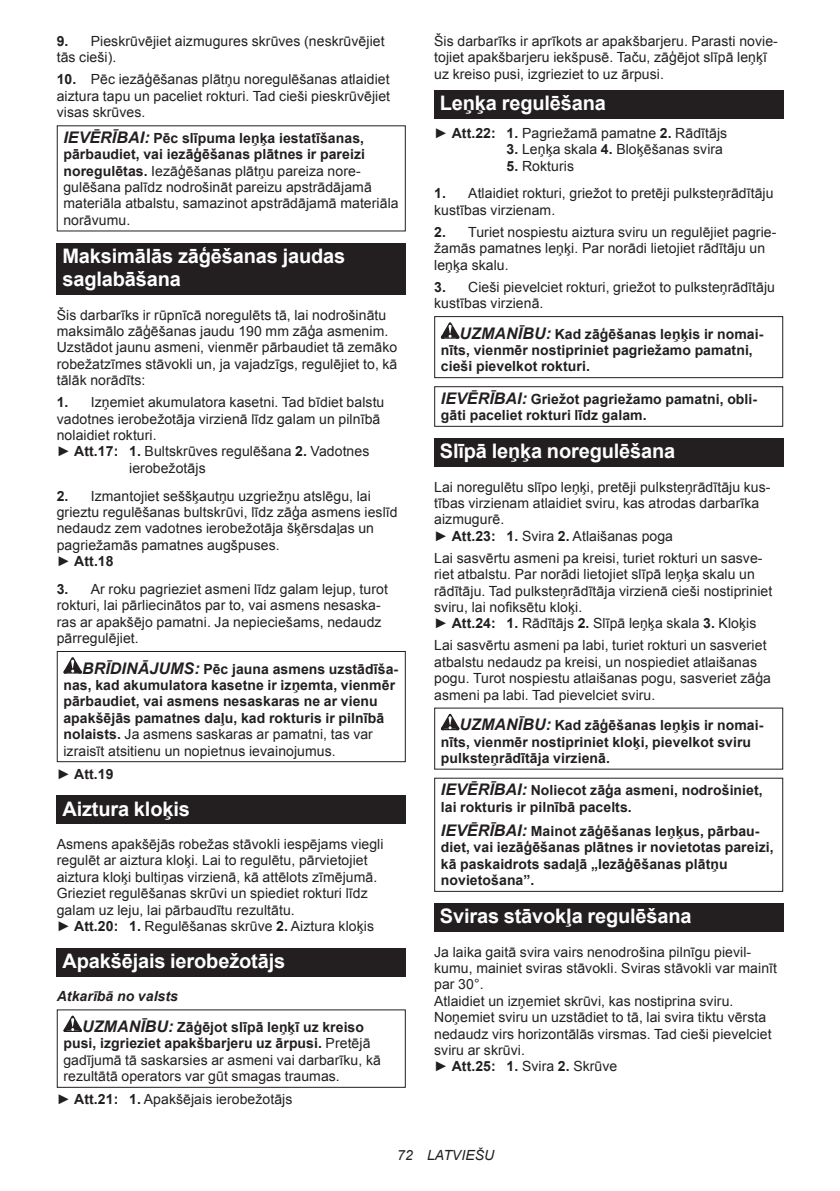
<style>
.page{position:relative;width:840px;height:1191px;background:#fff}
.page>*{position:absolute;margin:0;border:0;box-sizing:border-box;transform-origin:0 0}
.t1{font:700 20px/23.4px "Arial";letter-spacing:-.01em;color:#fff}
.t2{font:14px/16.4px "Arial";letter-spacing:.005em;color:#231f20}
.t3{font:700 14px/16.4px "Arial";letter-spacing:.005em;color:#231f20}
.t4{font:italic 14px "Arial";letter-spacing:.005em;color:#231f20}
.s1{font-weight:700}
.s2{font-weight:700;font-style:italic;font-size:16px}
.s3{font-style:italic;font-size:16px}
.s4{font-weight:400}
.s5{font-style:italic}
</style>
<div class="page">
<div style="left:57px;top:243px;width:348px;height:52px;background:#231f20"></div>
<svg style="left:63px;top:657px;width:19px;height:16px"></svg>
<div style="left:57px;top:651px;width:348px;height:111px;border:1px solid #231f20"></div>
<div style="left:57px;top:795px;width:348px;height:29px;background:#231f20"></div>
<div style="left:57px;top:948px;width:348px;height:28px;background:#231f20"></div>
<svg style="left:63px;top:1015px;width:19px;height:17px"></svg>
<div style="left:434px;top:90px;width:348px;height:29px;background:#231f20"></div>
<svg style="left:440px;top:322px;width:19px;height:17px"></svg>
<div style="left:434px;top:316px;width:348px;height:62px;border:1px solid #231f20"></div>
<div style="left:434px;top:386px;width:348px;height:41px;border:1px solid #231f20"></div>
<div style="left:434px;top:438px;width:348px;height:29px;background:#231f20"></div>
<svg style="left:440px;top:714px;width:19px;height:16px"></svg>
<div style="left:434px;top:777px;width:348px;height:115px;border:1px solid #231f20"></div>
<div style="left:434px;top:903px;width:348px;height:28px;background:#231f20"></div>
<p class="t2" style="left:57px;top:33px;width:329px"><span class="s1">9.</span> Pieskrūvējiet aizmugures skrūves (neskrūvējiet tās cieši).</p>
<p class="t2" style="left:57px;top:71px;width:335px;text-align:justify"><span class="s1">10.</span> Pēc iezāģēšanas plātņu noregulēšanas atlaidiet aiztura tapu un paceliet rokturi. Tad cieši pieskrūvējiet visas skrūves.</p>
<p class="t2" style="left:63px;top:130px;width:336px"><span class="s2">IEVĒRĪBAI:</span> <span class="s1">Pēc slīpuma leņķa iestatīšanas, pārbaudiet, vai iezāģēšanas plātnes ir pareizi noregulētas.</span> Iezāģēšanas plātņu pareiza nore&shy;gulēšana palīdz nodrošināt pareizu apstrādājamā materiāla atbalstu, samazinot apstrādājamā materiāla norāvumu.</p>
<h1 class="t1" style="left:62px;top:245px;width:284px">Maksimālās zāģēšanas jaudas saglabāšana</h1>
<p class="t2" style="left:57px;top:307px;width:342px">Šis darbarīks ir rūpnīcā noregulēts tā, lai nodrošinātu maksimālo zāģēšanas jaudu 190 mm zāģa asmenim.<br>Uzstādot jaunu asmeni, vienmēr pārbaudiet tā zemāko robežatzīmes stāvokli un, ja vajadzīgs, regulējiet to, kā tālāk norādīts:</p>
<p class="t2" style="left:57px;top:394px;width:329px"><span class="s1">1.</span> Izņemiet akumulatora kasetni. Tad bīdiet balstu</p>
<p class="t2" style="left:57px;top:410px;width:325px">vadotnes ierobežotāja virzienā līdz galam un pilnībā</p>
<p class="t2" style="left:57px;top:427px;width:101px">nolaidiet rokturi.</p>
<p class="t2" style="left:57px;top:443px;width:314px">► <span class="s1">Att.17: 1.</span> Bultskrūves regulēšana <span class="s1">2.</span> Vadotnes</p>
<p class="t2" style="left:129px;top:460px;width:78px">ierobežotājs</p>
<p class="t2" style="left:57px;top:487px;width:342px"><span class="s1">2.</span> Izmantojiet seššķautņu uzgriežņu atslēgu, lai grieztu regulēšanas bultskrūvi, līdz zāģa asmens ieslīd nedaudz zem vadotnes ierobežotāja šķērsdaļas un pagriežamās pamatnes augšpuses.<br>► <span class="s1">Att.18</span></p>
<p class="t2" style="left:57px;top:581px;width:332px"><span class="s1">3.</span> Ar roku pagrieziet asmeni līdz galam lejup, turot rokturi, lai pārliecinātos par to, vai asmens nesaska&shy;ras ar apakšējo pamatni. Ja nepieciešams, nedaudz pārregulējiet.</p>
<p class="t3" style="left:63px;top:661px;width:336px;text-indent:19px"><span class="s3">BRĪDINĀJUMS:</span> Pēc jauna asmens uzstādīša&shy;nas, kad akumulatora kasetne ir izņemta, vienmēr pārbaudiet, vai asmens nesaskaras ne ar vienu apakšējās pamatnes daļu, kad rokturis ir pilnībā nolaists. <span class="s4">Ja asmens saskaras ar pamatni, tas var izraisīt atsitienu un nopietnus ievainojumus.</span></p>
<p class="t3" style="left:57px;top:766px;width:58px"><span class="s4">►</span> Att.19</p>
<h1 class="t1" style="left:62px;top:797px;width:129px">Aiztura kloķis</h1>
<p class="t2" style="left:57px;top:836px;width:328px">Asmens apakšējās robežas stāvokli iespējams viegli regulēt ar aiztura kloķi. Lai to regulētu, pārvietojiet aiztura kloķi bultiņas virzienā, kā attēlots zīmējumā.<br>Grieziet regulēšanas skrūvi un spiediet rokturi līdz galam uz leju, lai pārbaudītu rezultātu.<br>► <span class="s1">Att.20: 1.</span> Regulēšanas skrūve <span class="s1">2.</span> Aiztura kloķis</p>
<h1 class="t1" style="left:62px;top:949px;width:224px">Apakšējais ierobežotājs</h1>
<p class="t3" style="left:82px;top:981px;width:283px;line-height:30.6px;text-indent:-25px"><span class="s5">Atkarībā no valsts<br></span><span class="s3">UZMANĪBU:</span> Zāģējot slīpā leņķī uz kreiso</p>
<p class="t2" style="left:63px;top:1035px;width:319px"><span class="s1">pusi, izgrieziet apakšbarjeru uz ārpusi.</span> Pretējā gadījumā tā saskarsies ar asmeni vai darbarīku, kā rezultātā operators var gūt smagas traumas.</p>
<p class="t2" style="left:57px;top:1091px;width:237px">► <span class="s1">Att.21: 1.</span> Apakšējais ierobežotājs</p>
<p class="t2" style="left:434px;top:33px;width:345px">Šis darbarīks ir aprīkots ar apakšbarjeru. Parasti novie&shy;tojiet apakšbarjeru iekšpusē. Taču, zāģējot slīpā leņķī uz kreiso pusi, izgrieziet to uz ārpusi.</p>
<h1 class="t1" style="left:439px;top:92px;width:167px">Leņķa regulēšana</h1>
<p class="t2" style="left:434px;top:125px;width:294px">► <span class="s1">Att.22: 1.</span> Pagriežamā pamatne <span class="s1">2.</span> Rādītājs</p>
<p class="t2" style="left:506px;top:141px;width:218px"><span class="s1">3.</span> Leņķa skala <span class="s1">4.</span> Bloķēšanas svira</p>
<p class="t2" style="left:506px;top:158px;width:69px"><span class="s1">5.</span> Rokturis</p>
<p class="t2" style="left:434px;top:185px;width:341px"><span class="s1">1.</span> Atlaidiet rokturi, griežot to pretēji pulksteņrādītāju kustības virzienam.</p>
<p class="t2" style="left:434px;top:224px;width:343px"><span class="s1">2.</span> Turiet nospiestu aiztura sviru un regulējiet pagrie&shy;žamās pamatnes leņķi. Par norādi lietojiet rādītāju un leņķa skalu.</p>
<p class="t2" style="left:434px;top:279px;width:342px"><span class="s1">3.</span> Cieši pievelciet rokturi, griežot to pulksteņrādītāju kustības virzienā.</p>
<p class="t3" style="left:440px;top:326px;width:324px;text-indent:19px"><span class="s3">UZMANĪBU:</span> Kad zāģēšanas leņķis ir nomai&shy;nīts, vienmēr nostipriniet pagriežamo pamatni, cieši pievelkot rokturi.</p>
<p class="t3" style="left:440px;top:391px;width:317px"><span class="s3">IEVĒRĪBAI:</span> Griežot pagriežamo pamatni, obli&shy;gāti paceliet rokturi līdz galam.</p>
<h1 class="t1" style="left:439px;top:440px;width:237px">Slīpā leņķa noregulēšana</h1>
<p class="t2" style="left:434px;top:478px;width:337px">Lai noregulētu slīpo leņķi, pretēji pulksteņrādītāju kus&shy;tības virzienam atlaidiet sviru, kas atrodas darbarīka aizmugurē.<br>► <span class="s1">Att.23: 1.</span> Svira <span class="s1">2.</span> Atlaišanas poga</p>
<p class="t2" style="left:434px;top:550px;width:339px">Lai sasvērtu asmeni pa kreisi, turiet rokturi un sasve&shy;riet atbalstu. Par norādi lietojiet slīpā leņķa skalu un rādītāju. Tad pulksteņrādītāja virzienā cieši nostipriniet sviru, lai nofiksētu kloķi.<br>► <span class="s1">Att.24: 1.</span> Rādītājs <span class="s1">2.</span> Slīpā leņķa skala <span class="s1">3.</span> Kloķis</p>
<p class="t2" style="left:434px;top:637px;width:338px">Lai sasvērtu asmeni pa labi, turiet rokturi un sasveriet atbalstu nedaudz pa kreisi, un nospiediet atlaišanas pogu. Turot nospiestu atlaišanas pogu, sasveriet zāģa asmeni pa labi. Tad pievelciet sviru.</p>
<p class="t3" style="left:440px;top:717px;width:324px;text-indent:19px"><span class="s3">UZMANĪBU:</span> Kad zāģēšanas leņķis ir nomai&shy;nīts, vienmēr nostipriniet kloķi, pievelkot sviru pulksteņrādītāja virzienā.</p>
<p class="t3" style="left:440px;top:782px;width:323px"><span class="s3">IEVĒRĪBAI:</span> Noliecot zāģa asmeni, nodrošiniet, lai rokturis ir pilnībā pacelts.</p>
<p class="t3" style="left:440px;top:823px;width:334px"><span class="s3">IEVĒRĪBAI:</span> Mainot zāģēšanas leņķus, pārbau&shy;diet, vai iezāģēšanas plātnes ir novietotas pareizi, kā paskaidrots sadaļā „Iezāģēšanas plātņu novietošana”.</p>
<h1 class="t1" style="left:439px;top:905px;width:253px">Sviras stāvokļa regulēšana</h1>
<p class="t2" style="left:434px;top:943px;width:344px">Ja laika gaitā svira vairs nenodrošina pilnīgu pievil&shy;kumu, mainiet sviras stāvokli. Sviras stāvokli var mainīt par 30°.<br>Atlaidiet un izņemiet skrūvi, kas nostiprina sviru.<br>Noņemiet sviru un uzstādiet to tā, lai svira tiktu vērsta nedaudz virs horizontālās virsmas. Tad cieši pievelciet sviru ar skrūvi.<br>► <span class="s1">Att.25: 1.</span> Svira <span class="s1">2.</span> Skrūve</p>
<p class="t4" style="left:397px;top:1146px;width:99px">72 LATVIEŠU</p>
</div>
